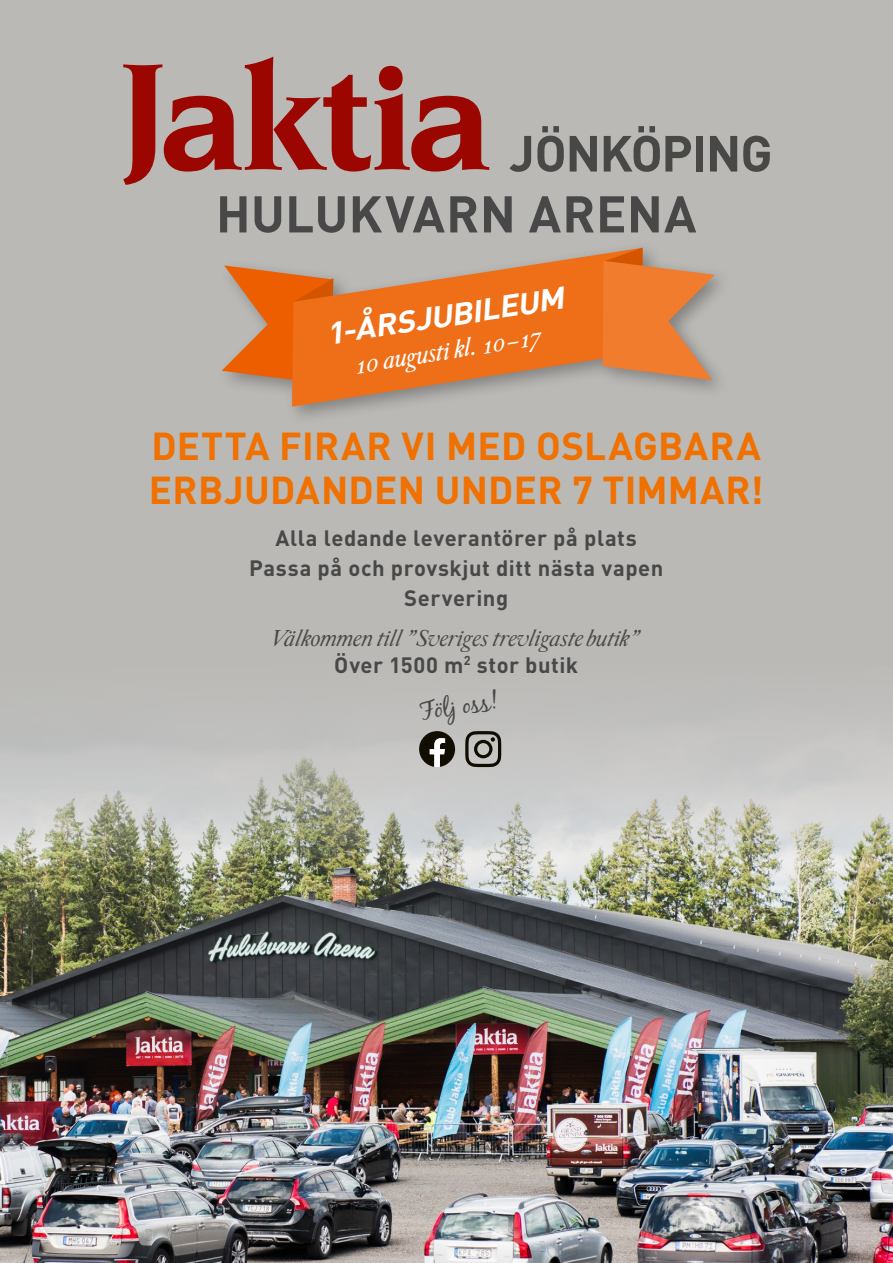
<style>
.page{position:relative;width:893px;height:1263px;background:#bab9b6}
.page>*{position:absolute;margin:0;border:0;box-sizing:border-box;transform-origin:0 0}
.t1{font:700 50.85px "DINOT";letter-spacing:.005em;color:#474847}
.t2{font:700 38.4px/44px "DINOT";letter-spacing:.005em;color:#f07000}
.t3{font:italic 700 30.45px "DINOT";color:#fff;scale:1.07 1}
.t4{font:24.75px "Black Jack";color:#474847}
.t5{font:italic 500 24px "Replay Pro";color:#fff}
.t6{font:700 21.9px/30.2px "DINOT";letter-spacing:.025em;color:#474847;text-align:center}
.t7{font:italic 21.9px "Replay Pro";color:#474847}
</style>
<div class="page">
<img style="left:0;top:724px;width:893px;height:539px">
<svg style="left:123px;top:57px;width:366px;height:128px"></svg>
<svg style="left:509px;top:136px;width:22px;height:36px"></svg>
<svg style="left:537px;top:126px;width:27px;height:46px"></svg>
<svg style="left:570px;top:136px;width:27px;height:36px"></svg>
<svg style="left:604px;top:126px;width:87px;height:46px"></svg>
<div style="left:696px;top:136px;width:7px;height:36px;background:#484847"></div>
<svg style="left:710px;top:136px;width:27px;height:36px"></svg>
<svg style="left:743px;top:136px;width:27px;height:36px"></svg>
<svg style="left:222px;top:265px;width:70px;height:120px"></svg>
<svg style="left:292px;top:253px;width:350px;height:154px;fill:#ef6e18"></svg>
<svg style="left:603px;top:247px;width:112px;height:133px"></svg>
<svg style="left:419px;top:731px;width:36px;height:36px"></svg>
<svg style="left:465px;top:731px;width:36px;height:36px"></svg>
<h1 class="t1" style="left:216px;top:181px;width:482px">HULUKVARN ARENA</h1>
<h3 class="t3" style="left:323px;top:315px;width:226px;rotate:-9deg">1-ÅRSJUBILEUM</h3>
<p class="t5" style="left:353px;top:352px;width:190px;rotate:-9deg">10 augusti kl. 10–17</p>
<h2 class="t2" style="left:149px;top:423px;width:616px">DETTA FIRAR VI MED OSLAGBARA<br>ERBJUDANDEN UNDER 7 TIMMAR!</h2>
<p class="t6" style="left:249px;top:522px;width:416px">Alla ledande leverantörer på plats<br>Passa på och provskjut ditt nästa vapen<br>Servering</p>
<p class="t7" style="left:272px;top:626px;width:370px">Välkommen till ”Sveriges trevligaste butik”</p>
<p class="t6" style="left:334px;top:649px;width:246px">Över 1500 m<sup>2</sup> stor butik</p>
<p class="t4" style="left:418px;top:696px;width:80px;rotate:-8deg">Följ oss!</p>
</div>
